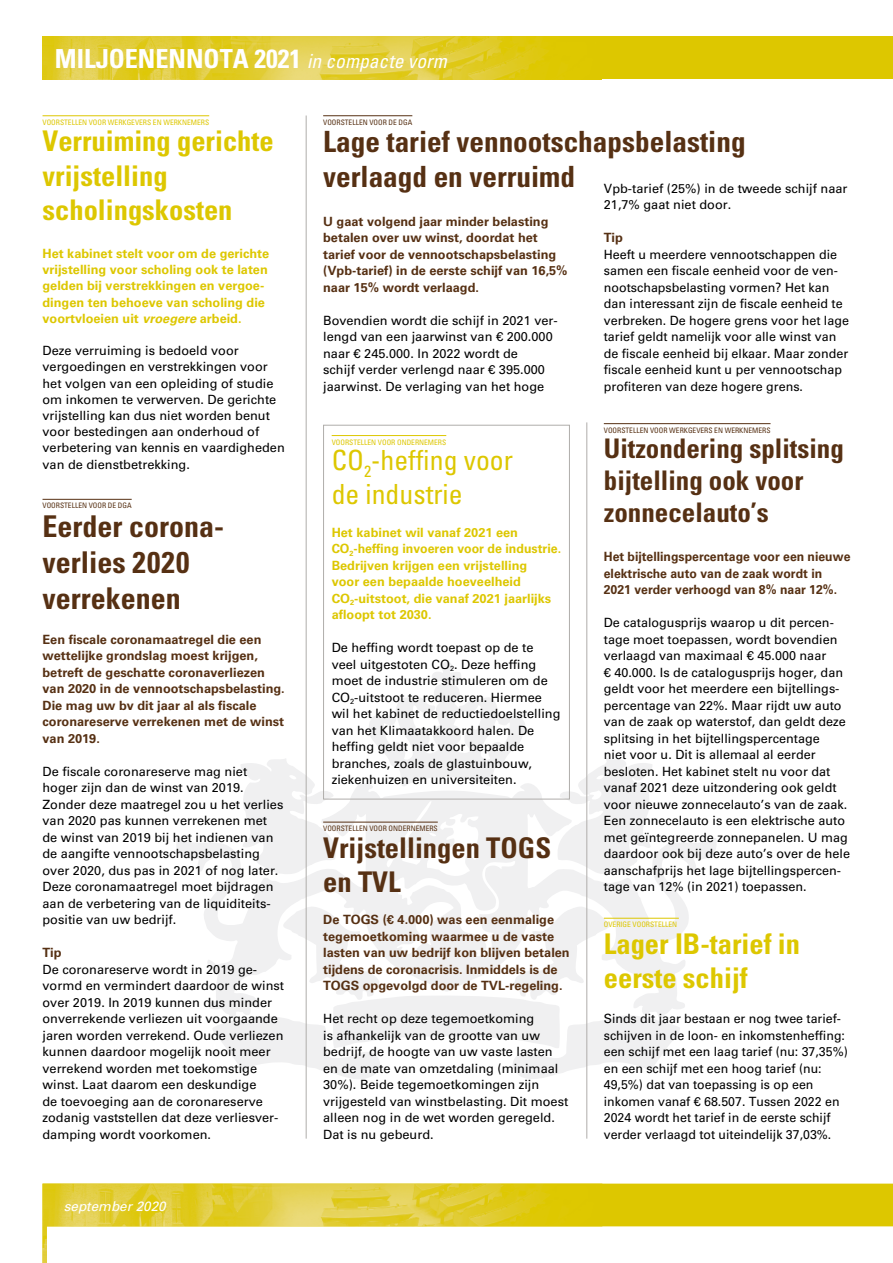
<style>
.page{position:relative;width:893px;height:1263px;background:#fff}
.page>*{position:absolute;margin:0;border:0;box-sizing:border-box;transform-origin:0 0}
.t1{font:700 condensed 30px/36px "Univers LT Std";color:#563013}
.t2{font:700 condensed 29.25px/35.1px "Univers LT Std";color:#563013}
.t3{font:700 condensed 28.5px/34.2px "Univers LT Std";color:#ddc700}
.t4{font:700 condensed 28.5px/34.2px "Univers LT Std";color:#563013}
.t5{font:condensed 27.75px/33.3px "Univers LT Std";color:#ddc700}
.t6{font:700 condensed 27px/32.4px "Univers LT Std";color:#563013}
.t7{font:700 condensed 26.25px "Univers LT Std";color:#fff}
.t8{font:italic 13.5px "Univers";color:#fff}
.t9{font:12.75px/16.5px "Univers LT Std";color:#000}
.t10{font:700 12.75px/16.5px "Univers LT Std";color:#563013}
.t11{font:700 12.75px/16.5px "Univers LT Std";color:#ddc700}
.t12{font:700 12.75px/16.5px "Univers LT Std";color:#563013;scale:.96 1}
.t13{font:condensed 7.5px "Univers LT Std";color:#563013}
.t14{font:condensed 7.5px "Univers LT Std";color:#ddc700}
.s1{font-weight:400;font-style:italic;font-size:19.5px}
.s2{font-style:italic}
</style>
<div class="page">
<div style="left:602px;top:1183px;width:291px;height:44px;background:#ddc700"></div>
<img style="left:43px;top:1183px;width:559px;height:80px">
<svg style="left:176px;top:659px;width:540px;height:424px"></svg>
<div style="left:43px;top:37px;width:850px;height:42px;background:#ddc700"></div>
<img style="left:43px;top:37px;width:505px;height:42px">
<hr style="left:323px;top:822px;width:115px;height:1px;background:#563013">
<hr style="left:332px;top:435px;width:114px;height:1px;background:#ddc700">
<hr style="left:323px;top:115px;width:89px;height:1px;background:#563013">
<hr style="left:43px;top:499px;width:89px;height:1px;background:#563013">
<hr style="left:604px;top:423px;width:166px;height:1px;background:#563013">
<hr style="left:43px;top:115px;width:166px;height:1px;background:#ddc700">
<hr style="left:604px;top:918px;width:75px;height:1px;background:#ddc700">
<div style="left:323px;top:425px;width:247px;height:374px;border:1px solid #afadaa"></div>
<hr style="left:306px;top:116px;width:1px;height:1022px;background:#afadaa">
<hr style="left:586px;top:422px;width:1px;height:716px;background:#afadaa">
<h3 class="t7" style="left:55px;top:42px;width:393px">MILJOENENNOTA 2021 <span class="s1">in compacte vorm</span></h3>
<p class="t14" style="left:43px;top:117px;width:168px">VOORSTELLEN VOOR WERKGEVERS EN WERKNEMERS</p>
<h3 class="t3" style="left:43px;top:124px;width:233px">Verruiming gerichte vrijstelling scholingskosten</h3>
<p class="t11" style="left:43px;top:245px;width:228px">Het kabinet stelt voor om de gerichte vrijstelling voor scholing ook te laten gelden bij verstrekkingen en vergoe&shy;dingen ten behoeve van scholing die voortvloeien uit <span class="s2">vroegere</span> arbeid.</p>
<p class="t9" style="left:43px;top:343px;width:244px">Deze verruiming is bedoeld voor vergoedingen en verstrekkingen voor het volgen van een opleiding of studie om inkomen te verwerven. De gerichte vrijstelling kan dus niet worden benut voor bestedingen aan onderhoud of verbetering van kennis en vaardigheden van de dienstbetrekking.</p>
<p class="t13" style="left:43px;top:501px;width:91px">VOORSTELLEN VOOR DE DGA</p>
<h1 class="t1" style="left:43px;top:508px;width:183px">Eerder corona&shy;verlies 2020 verrekenen</h1>
<p class="t10" style="left:43px;top:631px;width:244px">Een fiscale coronamaatregel die een wettelijke grondslag moest krijgen, betreft de geschatte coronaverliezen van 2020 in de vennootschapsbelasting.<br>Die mag uw bv dit jaar al als fiscale coronareserve verrekenen met de winst van 2019.</p>
<p class="t9" style="left:43px;top:763px;width:242px">De fiscale coronareserve mag niet hoger zijn dan de winst van 2019.<br>Zonder deze maatregel zou u het verlies van 2020 pas kunnen verrekenen met de winst van 2019 bij het indienen van de aangifte vennootschapsbelasting over 2020, dus pas in 2021 of nog later.<br>Deze coronamaatregel moet bijdragen aan de verbetering van de liquiditeits&shy;positie van uw bedrijf.</p>
<p class="t10" style="left:43px;top:944px;width:21px">Tip</p>
<p class="t9" style="left:43px;top:961px;width:243px">De coronareserve wordt in 2019 ge&shy;vormd en vermindert daardoor de winst over 2019. In 2019 kunnen dus minder onverrekende verliezen uit voorgaande jaren worden verrekend. Oude verliezen kunnen daardoor mogelijk nooit meer verrekend worden met toekomstige winst. Laat daarom een deskundige<br>de toevoeging aan de coronareserve zodanig vaststellen dat deze verliesver&shy;damping wordt voorkomen.</p>
<p class="t8" style="left:64px;top:1198px;width:104px">september 2020</p>
<p class="t13" style="left:323px;top:117px;width:91px">VOORSTELLEN VOOR DE DGA</p>
<h2 class="t2" style="left:323px;top:124px;width:424px">Lage tarief vennootschapsbelasting verlaagd en verruimd</h2>
<p class="t9" style="left:604px;top:180px;width:245px">Vpb-tarief (25%) in de tweede schijf naar<br>21,7% gaat niet door.</p>
<p class="t10" style="left:604px;top:230px;width:21px">Tip</p>
<p class="t9" style="left:604px;top:246px;width:247px">Heeft u meerdere vennootschappen die samen een fiscale eenheid voor de ven&shy;nootschapsbelasting vormen? Het kan dan interessant zijn de fiscale eenheid te verbreken. De hogere grens voor het lage tarief geldt namelijk voor alle winst van de fiscale eenheid bij elkaar. Maar zonder fiscale eenheid kunt u per vennootschap profiteren van deze hogere grens.</p>
<p class="t10" style="left:323px;top:213px;width:246px">U gaat volgend jaar minder belasting betalen over uw winst, doordat het tarief voor de vennootschapsbelasting (Vpb-tarief) in de eerste schijf van 16,5% naar 15% wordt verlaagd.</p>
<p class="t9" style="left:323px;top:312px;width:236px">Bovendien wordt die schijf in 2021 ver&shy;lengd van een jaarwinst van € 200.000 naar € 245.000. In 2022 wordt de<br>schijf verder verlengd naar € 395.000 jaarwinst. De verlaging van het hoge</p>
<p class="t14" style="left:332px;top:437px;width:116px">VOORSTELLEN VOOR ONDERNEMERS</p>
<h3 class="t5" style="left:332px;top:443px;width:183px">CO<sub>2</sub>-heffing voor de industrie</h3>
<p class="t11" style="left:332px;top:524px;width:231px">Het kabinet wil vanaf 2021 een<br>CO<sub>2</sub>-heffing invoeren voor de industrie.<br>Bedrijven krijgen een vrijstelling<br>voor een bepaalde hoeveelheid<br>CO<sub>2</sub>-uitstoot, die vanaf 2021 jaarlijks afloopt tot 2030.</p>
<p class="t9" style="left:332px;top:639px;width:230px">De heffing wordt toepast op de te veel uitgestoten CO<sub>2</sub>. Deze heffing moet de industrie stimuleren om de CO<sub>2</sub>-uitstoot te reduceren. Hiermee wil het kabinet de reductiedoelstelling van het Klimaatakkoord halen. De heffing geldt niet voor bepaalde branches, zoals de glastuinbouw, ziekenhuizen en universiteiten.</p>
<p class="t13" style="left:323px;top:824px;width:116px">VOORSTELLEN VOOR ONDERNEMERS</p>
<h3 class="t4" style="left:323px;top:830px;width:230px">Vrijstellingen TOGS en TVL</h3>
<p class="t10" style="left:323px;top:911px;width:248px">De TOGS (€ 4.000) was een eenmalige tegemoetkoming waarmee u de vaste lasten van uw bedrijf kon blijven betalen tijdens de coronacrisis. Inmiddels is de TOGS opgevolgd door de TVL-regeling.</p>
<p class="t9" style="left:323px;top:1010px;width:247px">Het recht op deze tegemoetkoming<br>is afhankelijk van de grootte van uw bedrijf, de hoogte van uw vaste lasten en de mate van omzetdaling (minimaal 30%). Beide tegemoetkomingen zijn vrijgesteld van winstbelasting. Dit moest alleen nog in de wet worden geregeld.<br>Dat is nu gebeurd.</p>
<p class="t13" style="left:604px;top:425px;width:168px">VOORSTELLEN VOOR WERKGEVERS EN WERKNEMERS</p>
<h3 class="t6" style="left:604px;top:432px;width:242px">Uitzondering splitsing bijtelling ook voor zonnecelauto’s</h3>
<p class="t12" style="left:604px;top:548px;width:258px">Het bijtellingspercentage voor een nieuwe elektrische auto van de zaak wordt in<br>2021 verder verhoogd van 8% naar 12%.</p>
<p class="t9" style="left:604px;top:614px;width:248px">De catalogusprijs waarop u dit percen&shy;tage moet toepassen, wordt bovendien verlaagd van maximaal € 45.000 naar<br>€ 40.000. Is de catalogusprijs hoger, dan geldt voor het meerdere een bijtellings&shy;percentage van 22%. Maar rijdt uw auto van de zaak op waterstof, dan geldt deze splitsing in het bijtellingspercentage<br>niet voor u. Dit is allemaal al eerder besloten. Het kabinet stelt nu voor dat vanaf 2021 deze uitzondering ook geldt voor nieuwe zonnecelauto’s van de zaak.<br>Een zonnecelauto is een elektrische auto met geïntegreerde zonnepanelen. U mag daardoor ook bij deze auto’s over de hele aanschafprijs het lage bijtellingspercen&shy;tage van 12% (in 2021) toepassen.</p>
<p class="t14" style="left:604px;top:920px;width:75px">OVERIGE VOORSTELLEN</p>
<h3 class="t3" style="left:604px;top:926px;width:198px">Lager IB-tarief in eerste schijf</h3>
<p class="t9" style="left:604px;top:1010px;width:245px">Sinds dit jaar bestaan er nog twee tarief&shy;schijven in de loon- en inkomstenheffing: een schijf met een laag tarief (nu: 37,35%) en een schijf met een hoog tarief (nu:<br>49,5%) dat van toepassing is op een inkomen vanaf € 68.507. Tussen 2022 en 2024 wordt het tarief in de eerste schijf verder verlaagd tot uiteindelijk 37,03%.</p>
</div>
